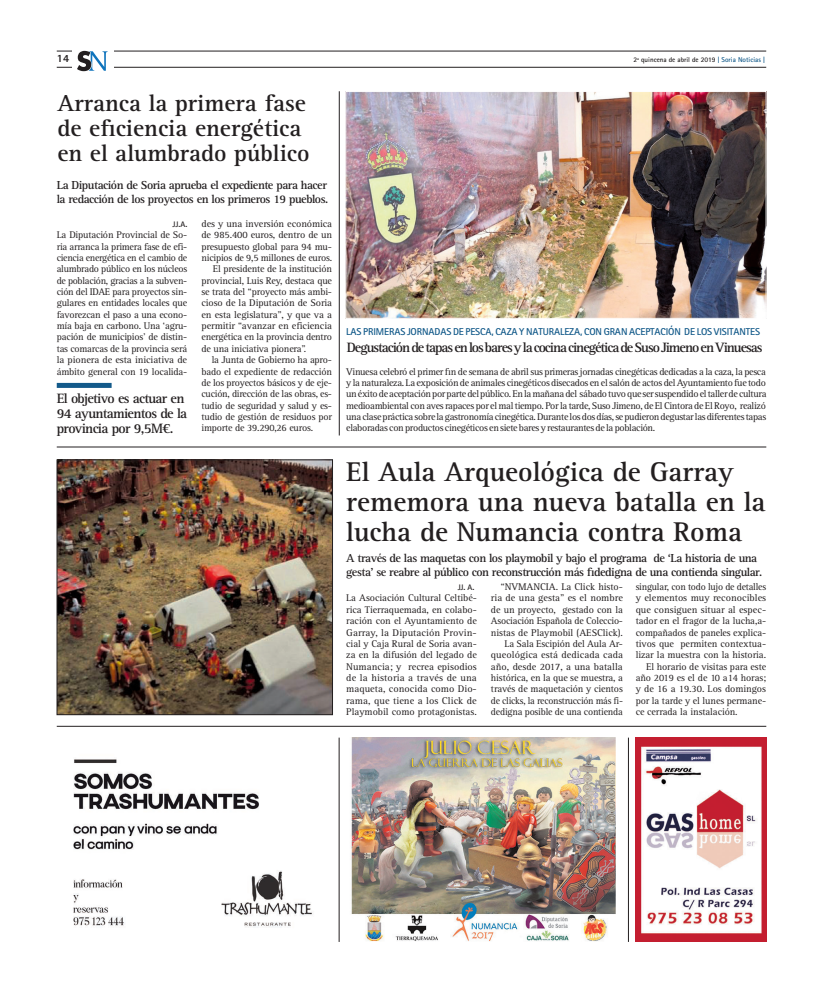
<style>
.page{position:relative;width:823px;height:993px;background:#fff}
.page>*{position:absolute;margin:0;border:0;box-sizing:border-box;transform-origin:0 0}
.t1{font:700 28px/30px "Rotis Serif Std";color:#231f20}
.t2{font:700 24px/25px "Rotis Serif Std";color:#231f20}
.t3{font:700 14px "Rotis Serif Std";letter-spacing:-.07em;color:#231f20}
.t4{font:700 14px/15px "Rotis Serif Std";letter-spacing:-.05em;color:#231f20}
.t5{font:700 12px/14px "Rotis Serif Std";letter-spacing:-.04em;color:#231f20}
.t6{font:800 11px "Rotis Sans Serif Std";color:#231f20}
.t7{font:10px/11.3px "Rotis Serif Std";letter-spacing:-.015em;color:#231f20;text-align:justify}
.t8{font:700 10px "Rotis Sans Serif Std";letter-spacing:-.01em;color:#135a8a}
.t9{font:700 8px "Rotis Sans Serif Std";color:#231f20}
.t10{font:700 7px "Rotis Sans Serif Std";color:#231f20}
.s1{color:#135a8a}
</style>
<div class="page">
<div style="left:57px;top:383px;width:54px;height:5px;background:#135a8a"></div>
<img style="left:59px;top:461px;width:271px;height:251px">
<div style="left:57px;top:459px;width:275px;height:255px;border:1px solid #231f20"></div>
<hr style="left:57px;top:725px;width:708px;height:1px;background:#231f20">
<hr style="left:57px;top:446px;width:708px;height:1px;background:#231f20">
<img style="left:347px;top:93px;width:416px;height:223px">
<div style="left:345px;top:91px;width:420px;height:227px;border:1px solid #fff"></div>
<hr style="left:339px;top:91px;width:1px;height:344px;background:#231f20">
<hr style="left:57px;top:67px;width:708px;height:1px;background:#231f20">
<hr style="left:57px;top:51px;width:708px;height:1px;background:#231f20">
<div style="left:72px;top:50px;width:41px;height:22px;background:#fff"></div>
<svg style="left:77px;top:51px;width:31px;height:20px"></svg>
<img style="left:73px;top:759px;width:239px;height:168px">
<hr style="left:339px;top:737px;width:1px;height:204px;background:#231f20">
<hr style="left:628px;top:737px;width:1px;height:204px;background:#231f20">
<img style="left:351px;top:737px;width:265px;height:204px">
<img style="left:635px;top:737px;width:130px;height:204px">
<p class="t6" style="left:57px;top:52px;width:14px">14</p>
<p class="t10" style="left:633px;top:56px;width:133px">2ª quincena de abril de 2019 <span class="s1">| Soria Noticias |</span></p>
<h2 class="t2" style="left:57px;top:91px;width:253px">Arranca la primera fase de eficiencia energética en el alumbrado público</h2>
<p class="t5" style="left:57px;top:178px;width:273px">La Diputación de Soria aprueba el expediente para hacer la redacción de los proyectos en los primeros 19 pueblos.</p>
<p class="t9" style="left:172px;top:219px;width:16px">JJ.A.</p>
<p class="t7" style="left:57px;top:229px;width:132px">La Diputación Provincial de So&shy;ria arranca la primera fase de efi&shy;ciencia energética en el cambio de alumbrado público en los núcleos de población, gracias a la subven&shy;ción del IDAE para proyectos sin&shy;gulares en entidades locales que favorezcan el paso a una econo&shy;mía baja en carbono. Una ‘agru&shy;pación de municipios’ de distin&shy;tas comarcas de la provincia será la pionera de esta iniciativa de ámbito general con 19 localida-</p>
<h3 class="t4" style="left:57px;top:391px;width:132px">El objetivo es actuar en<br>94 ayuntamientos de la provincia por 9,5M€.</h3>
<p class="t7" style="left:201px;top:218px;width:132px">des y una inversión económica</p>
<p class="t7" style="left:201px;top:229px;width:132px">de 985.400 euros, dentro de un</p>
<p class="t7" style="left:201px;top:241px;width:132px">presupuesto global para 94 mu-</p>
<p class="t7" style="left:201px;top:252px;width:132px">nicipios de 9,5 millones de euros.</p>
<p class="t7" style="left:213px;top:263px;width:120px">El presidente de la institución</p>
<p class="t7" style="left:201px;top:275px;width:132px">provincial, Luis Rey, destaca que</p>
<p class="t7" style="left:201px;top:286px;width:132px">se trata del “proyecto más ambi-</p>
<p class="t7" style="left:201px;top:297px;width:132px">cioso de la Diputación de Soria</p>
<p class="t7" style="left:201px;top:309px;width:132px">en esta legislatura”, y que va a</p>
<p class="t7" style="left:201px;top:320px;width:132px">permitir “avanzar en eficiencia</p>
<p class="t7" style="left:201px;top:331px;width:132px">energética en la provincia dentro</p>
<p class="t7" style="left:201px;top:343px;width:106px">de una iniciativa pionera”.</p>
<p class="t7" style="left:211px;top:354px;width:122px">la Junta de Gobierno ha apro-</p>
<p class="t7" style="left:201px;top:366px;width:132px">bado el expediente de redacción</p>
<p class="t7" style="left:201px;top:377px;width:132px">de los proyectos básicos y de eje-</p>
<p class="t7" style="left:201px;top:388px;width:132px">cución, dirección de las obras, es-</p>
<p class="t7" style="left:201px;top:400px;width:132px">tudio de seguridad y salud y es-</p>
<p class="t7" style="left:201px;top:411px;width:132px">tudio de gestión de residuos por</p>
<p class="t7" style="left:201px;top:422px;width:113px">importe de 39.290,26 euros.</p>
<p class="t8" style="left:346px;top:325px;width:415px">LAS PRIMERAS JORNADAS DE PESCA, CAZA Y NATURALEZA, CON GRAN ACEPTACIÓN DE LOS VISITANTES</p>
<p class="t7" style="left:346px;top:366px;width:421px">Vinuesa celebró el primer fin de semana de abril sus primeras jornadas cinegéticas dedicadas a la caza, la pesca y la naturaleza. La exposición de animales cinegéticos disecados en el salón de actos del Ayuntamiento fue todo un éxito de aceptación por parte del público. En la mañana del sábado tuvo que ser suspendido el taller de cultura medioambiental con aves rapaces por el mal tiempo. Por la tarde, Suso Jimeno, de El Cintora de El Royo, realizó una clase práctica sobre la gastronomía cinegética. Durante los dos días, se pudieron degustar las diferentes tapas elaboradas con productos cinegéticos en siete bares y restaurantes de la población.</p>
<h3 class="t3" style="left:346px;top:339px;width:417px">Degustación de tapas en los bares y la cocina cinegética de Suso Jimeno en Vinuesas</h3>
<h1 class="t1" style="left:346px;top:456px;width:420px">El Aula Arqueológica de Garray rememora una nueva batalla en la lucha de Numancia contra Roma</h1>
<p class="t5" style="left:346px;top:550px;width:417px">A través de las maquetas con los playmobil y bajo el programa de ‘La historia de una gesta’ se reabre al público con reconstrucción más fidedigna de una contienda singular.</p>
<p class="t9" style="left:457px;top:582px;width:18px">JJ. A.</p>
<p class="t7" style="left:346px;top:592px;width:132px">La Asociación Cultural Celtibé&shy;rica Tierraquemada, en colabo&shy;ración con el Ayuntamiento de Garray, la Diputación Provin&shy;cial y Caja Rural de Soria avan&shy;za en la difusión del legado de Numancia; y recrea episodios de la historia a través de una maqueta, conocida como Dio&shy;rama, que tiene a los Click de Playmobil como protagonistas.</p>
<p class="t7" style="left:490px;top:581px;width:133px;text-align:right">“NVMANCIA. La Click histo&shy;ria de una gesta” es el nombre de un proyecto, gestado con la<br>Asociación Española de Coleccio&shy;nistas de Playmobil (AESClick).<br>La Sala Escipión del Aula Ar&shy;queológica está dedicada cada año, desde 2017, a una batalla histórica, en la que se muestra, a través de maquetación y cientos de clicks, la reconstrucción más fi&shy;dedigna posible de una contienda</p>
<p class="t7" style="left:635px;top:581px;width:132px">singular, con todo lujo de detalles</p>
<p class="t7" style="left:635px;top:592px;width:132px">y elementos muy reconocibles</p>
<p class="t7" style="left:635px;top:604px;width:132px">que consiguen situar al espec-</p>
<p class="t7" style="left:635px;top:615px;width:132px">tador en el fragor de la lucha,a-</p>
<p class="t7" style="left:635px;top:626px;width:132px">compañados de paneles explica-</p>
<p class="t7" style="left:635px;top:638px;width:132px">tivos que permiten contextua-</p>
<p class="t7" style="left:635px;top:649px;width:132px">lizar la muestra con la historia.</p>
<p class="t7" style="left:646px;top:660px;width:121px">El horario de visitas para este</p>
<p class="t7" style="left:635px;top:672px;width:132px">año 2019 es el de 10 a14 horas;</p>
<p class="t7" style="left:635px;top:683px;width:132px">y de 16 a 19.30. Los domingos</p>
<p class="t7" style="left:635px;top:694px;width:132px">por la tarde y el lunes permane-</p>
<p class="t7" style="left:635px;top:706px;width:103px">ce cerrada la instalación.</p>
</div>
